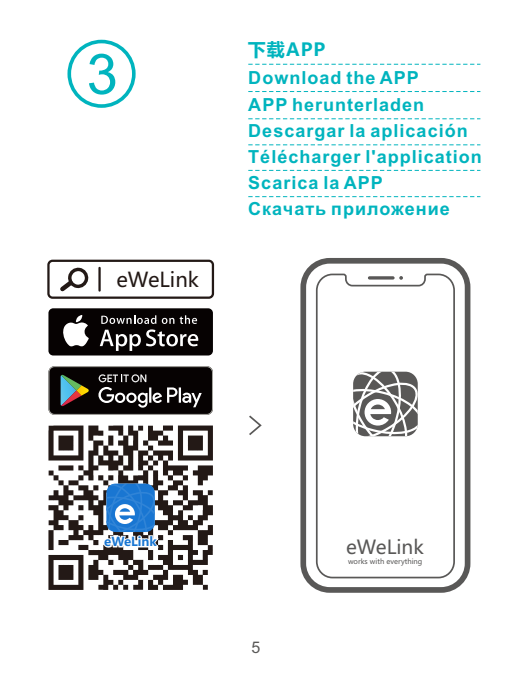
<style>
.page{position:relative;width:511px;height:681px;background:#fff}
.page>*{position:absolute;margin:0;border:0;box-sizing:border-box;transform-origin:0 0}
.t1{font:56px "Arial";color:#00b4be}
.t2{font:20.4px "Microsoft Ya Hei";color:#231916}
.t3{font:19.2px "Microsoft Ya Hei";color:#595857}
.t4{font:700 18px/26px "Arial";letter-spacing:.055em;color:#00b4be}
.t5{font:700 18px "Microsoft Ya Hei";letter-spacing:.06em;color:#00b4be}
.t6{font:16px "Arial";color:#595857}
.t7{font:700 12.4px "Microsoft Ya Hei";color:#1976d2}
.t8{font:7.2px "Microsoft Ya Hei";color:#595857}
</style>
<div class="page">
<div style="left:300px;top:258px;width:170px;height:334px;border:6px solid #595857;border-radius:26px"></div>
<svg style="left:315px;top:273px;width:140px;height:306px"></svg>
<svg style="left:367px;top:275px;width:36px;height:5px"></svg>
<svg style="left:353px;top:371px;width:66px;height:65px"></svg>
<svg style="left:249px;top:415px;width:13px;height:20px"></svg>
<svg style="left:48px;top:425px;width:165px;height:164px"></svg>
<svg style="left:106px;top:483px;width:50px;height:48px;background:#3e89d4"></svg>
<div style="left:48px;top:308px;width:165px;height:47px;background:#060202;border-radius:5px"></div>
<svg style="left:63px;top:315px;width:26px;height:31px"></svg>
<svg style="left:100px;top:315px;width:98px;height:36px"></svg>
<div style="left:67px;top:267px;width:22px;height:21px;border:3px solid #231916;border-radius:50%"></div>
<svg style="left:60px;top:276px;width:17px;height:16px"></svg>
<div style="left:47px;top:259px;width:167px;height:40px;border:2px solid #231916;border-radius:4px"></div>
<hr style="left:98px;top:268px;width:3px;height:22px;background:#231916">
<svg style="left:48px;top:366px;width:165px;height:48px;background:#2c2a29"></svg>
<svg style="left:67px;top:40px;width:68px;height:68px"></svg>
<svg style="left:248px;top:63px;width:232px;height:2px"></svg>
<svg style="left:248px;top:91px;width:232px;height:1px"></svg>
<svg style="left:248px;top:118px;width:232px;height:1px"></svg>
<svg style="left:248px;top:144px;width:232px;height:1px"></svg>
<svg style="left:248px;top:170px;width:232px;height:1px"></svg>
<svg style="left:248px;top:196px;width:232px;height:1px"></svg>
<h1 class="t1" style="left:87px;top:53px;width:33px">3</h1>
<p class="t2" style="left:116px;top:270px;width:84px">eWeLink</p>
<p class="t5" style="left:247px;top:41px;width:79px">下载APP</p>
<p class="t4" style="left:248px;top:67px;width:235px">Download the APP<br>APP herunterladen<br>Descargar la aplicación<br>Télécharger l'application<br>Scarica la APP<br>Cкачать приложение</p>
<p class="t7" style="left:104px;top:536px;width:54px">eWeLink</p>
<p class="t6" style="left:251px;top:641px;width:10px">5</p>
<p class="t3" style="left:346px;top:537px;width:79px">eWeLink</p>
<p class="t8" style="left:348px;top:558px;width:76px">works with everything</p>
</div>
